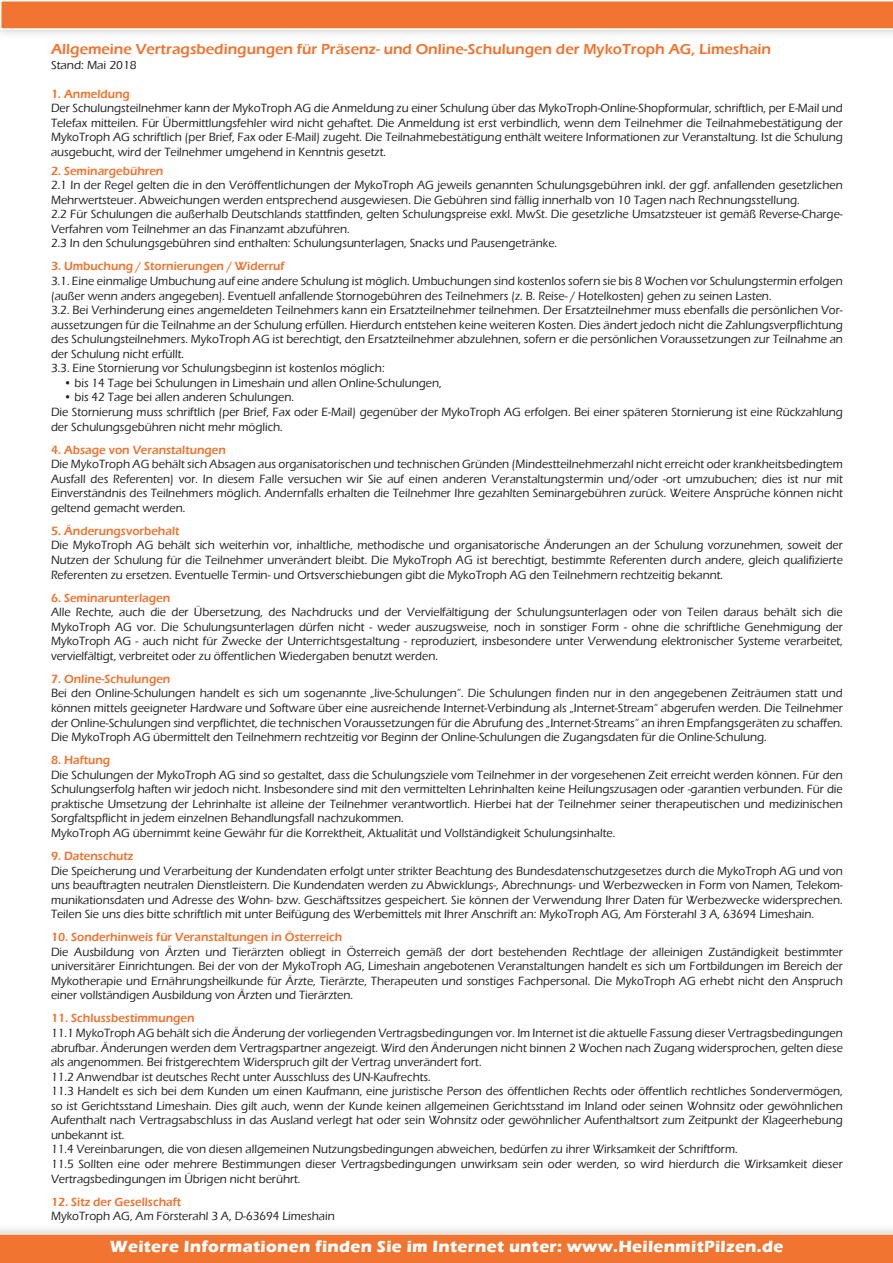
<style>
.page{position:relative;width:893px;height:1263px;background:#fff}
.page>*{position:absolute;margin:0;border:0;box-sizing:border-box;transform-origin:0 0}
.t1{font:700 16.65px "Eras ITC";letter-spacing:.02em;color:#fff}
.t2{font:600 15px "Eras ITC";color:#f17430}
.t3{font:500 12.3px/14.5px "Eras ITC";color:#231f20;text-align:justify;scale:.95 1}
.t4{font:600 12.3px "Eras ITC";color:#f17430;scale:.95 1}
.t5{font:500 12px "Eras ITC";color:#231f20}
</style>
<div class="page">
<div style="left:0;top:1233px;width:893px;height:30px;background:#f17430"></div>
<svg style="left:0;top:1px;width:893px;height:29px"></svg>
<p class="t2" style="left:51px;top:41px;width:722px">Allgemeine Vertragsbedingungen für Präsenz- und Online-Schulungen der MykoTroph AG, Limeshain</p>
<p class="t5" style="left:51px;top:58px;width:87px">Stand: Mai 2018</p>
<p class="t4" style="left:51px;top:87px;width:85px">1. Anmeldung</p>
<p class="t3" style="left:51px;top:101px;width:835px">Der Schulungsteilnehmer kann der MykoTroph AG die Anmeldung zu einer Schulung über das MykoTroph-Online-Shopformular, schriftlich, per E-Mail und Telefax mitteilen. Für Übermittlungsfehler wird nicht gehaftet. Die Anmeldung ist erst verbindlich, wenn dem Teilnehmer die Teilnahmebestätigung der MykoTroph AG schriftlich (per Brief, Fax oder E-Mail) zugeht. Die Teilnahmebestätigung enthält weitere Informationen zur Veranstaltung. Ist die Schulung ausgebucht, wird der Teilnehmer umgehend in Kenntnis gesetzt.</p>
<p class="t4" style="left:51px;top:164px;width:120px">2. Seminargebühren</p>
<p class="t3" style="left:51px;top:178px;width:835px;text-align:left">2.1 In der Regel gelten die in den Veröffentlichungen der MykoTroph AG jeweils genannten Schulungsgebühren inkl. der ggf. anfallenden gesetzlichen Mehrwertsteuer. Abweichungen werden entsprechend ausgewiesen. Die Gebühren sind fällig innerhalb von 10 Tagen nach Rechnungsstellung.<br>2.2 Für Schulungen die außerhalb Deutschlands stattfinden, gelten Schulungspreise exkl. MwSt. Die gesetzliche Umsatzsteuer ist gemäß Reverse-Charge-Verfahren vom Teilnehmer an das Finanzamt abzuführen.<br>2.3 In den Schulungsgebühren sind enthalten: Schulungsunterlagen, Snacks und Pausengetränke.</p>
<p class="t4" style="left:51px;top:259px;width:247px">3. Umbuchung / Stornierungen / Widerruf</p>
<p class="t3" style="left:51px;top:274px;width:835px;text-align:left">3.1. Eine einmalige Umbuchung auf eine andere Schulung ist möglich. Umbuchungen sind kostenlos sofern sie bis 8 Wochen vor Schulungstermin erfolgen (außer wenn anders angegeben). Eventuell anfallende Stornogebühren des Teilnehmers (z. B. Reise- / Hotelkosten) gehen zu seinen Lasten.<br>3.2. Bei Verhinderung eines angemeldeten Teilnehmers kann ein Ersatzteilnehmer teilnehmen. Der Ersatzteilnehmer muss ebenfalls die persönlichen Vor&shy;aussetzungen für die Teilnahme an der Schulung erfüllen. Hierdurch entstehen keine weiteren Kosten. Dies ändert jedoch nicht die Zahlungsverpflichtung des Schulungsteilnehmers. MykoTroph AG ist berechtigt, den Ersatzteilnehmer abzulehnen, sofern er die persönlichen Voraussetzungen zur Teilnahme an der Schulung nicht erfüllt.<br>3.3. Eine Stornierung vor Schulungsbeginn ist kostenlos möglich:</p>
<p class="t3" style="left:64px;top:376px;width:399px">• bis 14 Tage bei Schulungen in Limeshain und allen Online-Schulungen,</p>
<p class="t3" style="left:51px;top:390px;width:835px;text-align:left;text-indent:13px">• bis 42 Tage bei allen anderen Schulungen.<br>Die Stornierung muss schriftlich (per Brief, Fax oder E-Mail) gegenüber der MykoTroph AG erfolgen. Bei einer späteren Stornierung ist eine Rückzahlung der Schulungsgebühren nicht mehr möglich.</p>
<p class="t4" style="left:51px;top:443px;width:186px">4. Absage von Veranstaltungen</p>
<p class="t3" style="left:51px;top:457px;width:835px">Die MykoTroph AG behält sich Absagen aus organisatorischen und technischen Gründen (Mindestteilnehmerzahl nicht erreicht oder krankheitsbedingtem Ausfall des Referenten) vor. In diesem Falle versuchen wir Sie auf einen anderen Veranstaltungstermin und/oder -ort umzubuchen; dies ist nur mit Einverständnis des Teilnehmers möglich. Andernfalls erhalten die Teilnehmer Ihre gezahlten Seminargebühren zurück. Weitere Ansprüche können nicht geltend gemacht werden.</p>
<p class="t4" style="left:51px;top:524px;width:137px">5. Änderungsvorbehalt</p>
<p class="t3" style="left:51px;top:538px;width:835px">Die MykoTroph AG behält sich weiterhin vor, inhaltliche, methodische und organisatorische Änderungen an der Schulung vorzunehmen, soweit der Nutzen der Schulung für die Teilnehmer unverändert bleibt. Die MykoTroph AG ist berechtigt, bestimmte Referenten durch andere, gleich qualifizierte Referenten zu ersetzen. Eventuelle Termin- und Ortsverschiebungen gibt die MykoTroph AG den Teilnehmern rechtzeitig bekannt.</p>
<p class="t4" style="left:51px;top:590px;width:127px">6. Seminarunterlagen</p>
<p class="t3" style="left:51px;top:605px;width:835px">Alle Rechte, auch die der Übersetzung, des Nachdrucks und der Vervielfältigung der Schulungsunterlagen oder von Teilen daraus behält sich die MykoTroph AG vor. Die Schulungsunterlagen dürfen nicht - weder auszugsweise, noch in sonstiger Form - ohne die schriftliche Genehmigung der MykoTroph AG - auch nicht für Zwecke der Unterrichtsgestaltung - reproduziert, insbesondere unter Verwendung elektronischer Systeme verarbeitet, vervielfältigt, verbreitet oder zu öffentlichen Wiedergaben benutzt werden.</p>
<p class="t4" style="left:51px;top:672px;width:127px">7. Online-Schulungen</p>
<p class="t3" style="left:51px;top:686px;width:835px">Bei den Online-Schulungen handelt es sich um sogenannte „live-Schulungen“. Die Schulungen finden nur in den angegebenen Zeiträumen statt und können mittels geeigneter Hardware und Software über eine ausreichende Internet-Verbindung als „Internet-Stream“ abgerufen werden. Die Teilnehmer der Online-Schulungen sind verpflichtet, die technischen Voraussetzungen für die Abrufung des „Internet-Streams“ an ihren Empfangsgeräten zu schaffen.<br>Die MykoTroph AG übermittelt den Teilnehmern rechtzeitig vor Beginn der Online-Schulungen die Zugangsdaten für die Online-Schulung.</p>
<p class="t4" style="left:51px;top:753px;width:64px">8. Haftung</p>
<p class="t3" style="left:51px;top:767px;width:835px;text-align:left">Die Schulungen der MykoTroph AG sind so gestaltet, dass die Schulungsziele vom Teilnehmer in der vorgesehenen Zeit erreicht werden können. Für den Schulungserfolg haften wir jedoch nicht. Insbesondere sind mit den vermittelten Lehrinhalten keine Heilungszusagen oder -garantien verbunden. Für die praktische Umsetzung der Lehrinhalte ist alleine der Teilnehmer verantwortlich. Hierbei hat der Teilnehmer seiner therapeutischen und medizinischen Sorgfaltspflicht in jedem einzelnen Behandlungsfall nachzukommen.<br>MykoTroph AG übernimmt keine Gewähr für die Korrektheit, Aktualität und Vollständigkeit Schulungsinhalte.</p>
<p class="t4" style="left:51px;top:849px;width:88px">9. Datenschutz</p>
<p class="t3" style="left:51px;top:863px;width:835px">Die Speicherung und Verarbeitung der Kundendaten erfolgt unter strikter Beachtung des Bundesdatenschutzgesetzes durch die MykoTroph AG und von uns beauftragten neutralen Dienstleistern. Die Kundendaten werden zu Abwicklungs-, Abrechnungs- und Werbezwecken in Form von Namen, Telekom&shy;munikationsdaten und Adresse des Wohn- bzw. Geschäftssitzes gespeichert. Sie können der Verwendung Ihrer Daten für Werbezwecke widersprechen.<br>Teilen Sie uns dies bitte schriftlich mit unter Beifügung des Werbemittels mit Ihrer Anschrift an: MykoTroph AG, Am Försterahl 3 A, 63694 Limeshain.</p>
<p class="t4" style="left:51px;top:930px;width:308px">10. Sonderhinweis für Veranstaltungen in Österreich</p>
<p class="t3" style="left:51px;top:944px;width:835px">Die Ausbildung von Ärzten und Tierärzten obliegt in Österreich gemäß der dort bestehenden Rechtlage der alleinigen Zuständigkeit bestimmter universitärer Einrichtungen. Bei der von der MykoTroph AG, Limeshain angebotenen Veranstaltungen handelt es sich um Fortbildungen im Bereich der Mykotherapie und Ernährungsheilkunde für Ärzte, Tierärzte, Therapeuten und sonstiges Fachpersonal. Die MykoTroph AG erhebt nicht den Anspruch einer vollständigen Ausbildung von Ärzten und Tierärzten.</p>
<p class="t4" style="left:51px;top:1011px;width:153px">11. Schlussbestimmungen</p>
<p class="t3" style="left:51px;top:1026px;width:835px;text-align:left">11.1 MykoTroph AG behält sich die Änderung der vorliegenden Vertragsbedingungen vor. Im Internet ist die aktuelle Fassung dieser Vertragsbedingungen abrufbar. Änderungen werden dem Vertragspartner angezeigt. Wird den Änderungen nicht binnen 2 Wochen nach Zugang widersprochen, gelten diese als angenommen. Bei fristgerechtem Widerspruch gilt der Vertrag unverändert fort.<br>11.2 Anwendbar ist deutsches Recht unter Ausschluss des UN-Kaufrechts.<br>11.3 Handelt es sich bei dem Kunden um einen Kaufmann, eine juristische Person des öffentlichen Rechts oder öffentlich rechtliches Sondervermögen, so ist Gerichtsstand Limeshain. Dies gilt auch, wenn der Kunde keinen allgemeinen Gerichtsstand im Inland oder seinen Wohnsitz oder gewöhnlichen Aufenthalt nach Vertragsabschluss in das Ausland verlegt hat oder sein Wohnsitz oder gewöhnlicher Aufenthaltsort zum Zeitpunkt der Klageerhebung unbekannt ist.<br>11.4 Vereinbarungen, die von diesen allgemeinen Nutzungsbedingungen abweichen, bedürfen zu ihrer Wirksamkeit der Schriftform.<br>11.5 Sollten eine oder mehrere Bestimmungen dieser Vertragsbedingungen unwirksam sein oder werden, so wird hierdurch die Wirksamkeit dieser Vertragsbedingungen im Übrigen nicht berührt.</p>
<p class="t4" style="left:51px;top:1194px;width:139px">12. Sitz der Gesellschaft</p>
<p class="t3" style="left:51px;top:1209px;width:300px">MykoTroph AG, Am Försterahl 3 A, D-63694 Limeshain</p>
<h1 class="t1" style="left:110px;top:1237px;width:675px">Weitere Informationen finden Sie im Internet unter: www.HeilenmitPilzen.de</h1>
</div>
